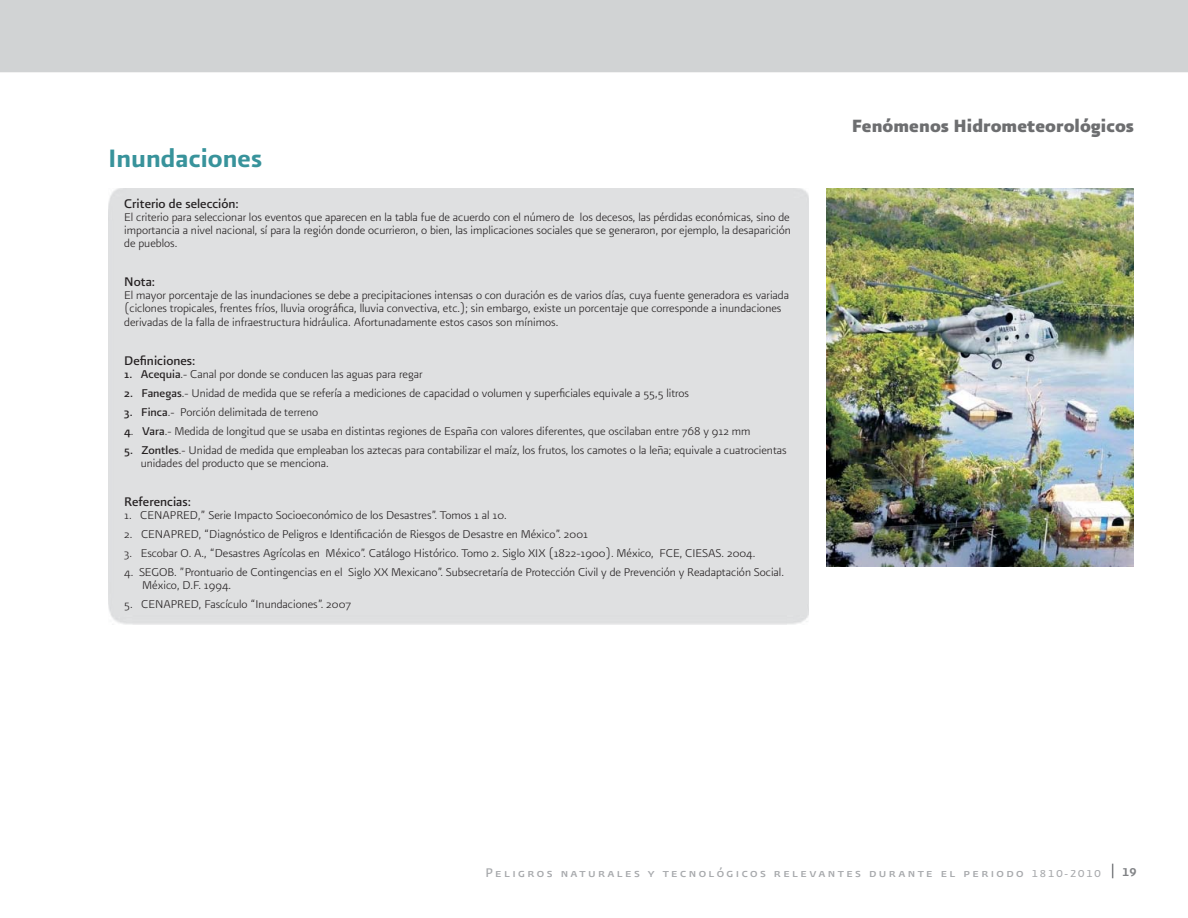
<style>
.page{position:relative;width:1188px;height:918px;background:#fff}
.page>*{position:absolute;margin:0;border:0;box-sizing:border-box;transform-origin:0 0}
.t1{font:30px "Presidencia Firme";color:#38939b}
.t2{font:21px "Presidencia Fuerte";color:#6d6e70}
.t3{font:15px "Presidencia Base Versalitas";letter-spacing:.16em;color:#a7a9ac}
.t4{font:15px "Presidencia Base CC";color:#231f20}
.t5{font:13.5px/13px "Presidencia Fina CC";color:#231f20}
.t6{font:13.5px "Presidencia Firme";color:#808285}
.s1{font-family:"Presidencia Base CC"}
.s2{font-size:12px}
</style>
<div class="page">
<div style="left:0;top:0;width:1188px;height:72px;background:#d1d3d4"></div>
<svg style="left:1112px;top:864px;width:1px;height:14px"></svg>
<img style="left:827px;top:188px;width:307px;height:378px">
<h1 class="t1" style="left:108px;top:146px;width:156px">Inundaciones</h1>
<p class="t4" style="left:124px;top:197px;width:116px">Criterio de selección:</p>
<p class="t5" style="left:124px;top:211px;width:668px;text-align:justify">El criterio para seleccionar los eventos que aparecen en la tabla fue de acuerdo con el número de los decesos, las pérdidas económicas, sino de importancia a nivel nacional, sí para la región donde ocurrieron, o bien, las implicaciones sociales que se generaron, por ejemplo, la desaparición de pueblos.</p>
<p class="t4" style="left:124px;top:276px;width:32px">Nota:</p>
<p class="t5" style="left:124px;top:290px;width:666px">El mayor porcentaje de las inundaciones se debe a precipitaciones intensas o con duración es de varios días, cuya fuente generadora es variada (ciclones tropicales, frentes fríos, lluvia orográfica, lluvia convectiva, etc.); sin embargo, existe un porcentaje que corresponde a inundaciones derivadas de la falla de infraestructura hidráulica. Afortunadamente estos casos son mínimos.</p>
<p class="t4" style="left:124px;top:354px;width:73px">Definiciones:</p>
<p class="t5" style="left:124px;top:368px;width:300px"><span class="s1">1. Acequia</span>.- Canal por donde se conducen las aguas para regar</p>
<p class="t5" style="left:124px;top:387px;width:566px"><span class="s1">2. Fanegas</span>.- Unidad de medida que se refería a mediciones de capacidad o volumen y superficiales equivale a 55,5 litros</p>
<p class="t5" style="left:124px;top:406px;width:195px"><span class="s1">3. Finca</span>.- Porción delimitada de terreno</p>
<p class="t5" style="left:124px;top:425px;width:628px"><span class="s1">4</span>. <span class="s1">Vara</span>.- Medida de longitud que se usaba en distintas regiones de España con valores diferentes, que oscilaban entre 768 y 912 mm</p>
<p class="t5" style="left:141px;top:444px;width:648px;text-indent:-16px"><span class="s1">5. Zontles</span>.- Unidad de medida que empleaban los aztecas para contabilizar el maíz, los frutos, los camotes o la leña; equivale a cuatrocientas unidades del producto que se menciona.</p>
<p class="t4" style="left:124px;top:495px;width:68px">Referencias:</p>
<p class="t5" style="left:124px;top:510px;width:384px">1. CENAPRED,” Serie Impacto Socioeconómico de los Desastres”. Tomos 1 al 10.</p>
<p class="t5" style="left:124px;top:529px;width:465px">2. CENAPRED, “Diagnóstico de Peligros e Identificación de Riesgos de Desastre en México”. 2001</p>
<p class="t5" style="left:124px;top:548px;width:633px">3. Escobar O. A., “Desastres Agrícolas en México”. Catálogo Histórico. Tomo 2. Siglo XIX (1822-1900). México, FCE, CIESAS. 2004.</p>
<p class="t5" style="left:142px;top:567px;width:643px;text-indent:-18px">4. SEGOB. ”Prontuario de Contingencias en el Siglo XX Mexicano”. Subsecretaría de Protección Civil y de Prevención y Readaptación Social.<br>México, D.F. 1994.</p>
<p class="t5" style="left:124px;top:599px;width:228px">5. CENAPRED, Fascículo “Inundaciones”. 2007</p>
<h2 class="t2" style="left:852px;top:117px;width:284px">Fenómenos Hidrometeorológicos</h2>
<p class="t3" style="left:486px;top:863px;width:617px">Peligros naturales y tecnológicos relevantes durante el periodo <span class="s2">1810-2010</span></p>
<p class="t6" style="left:1122px;top:867px;width:16px">19</p>
</div>
